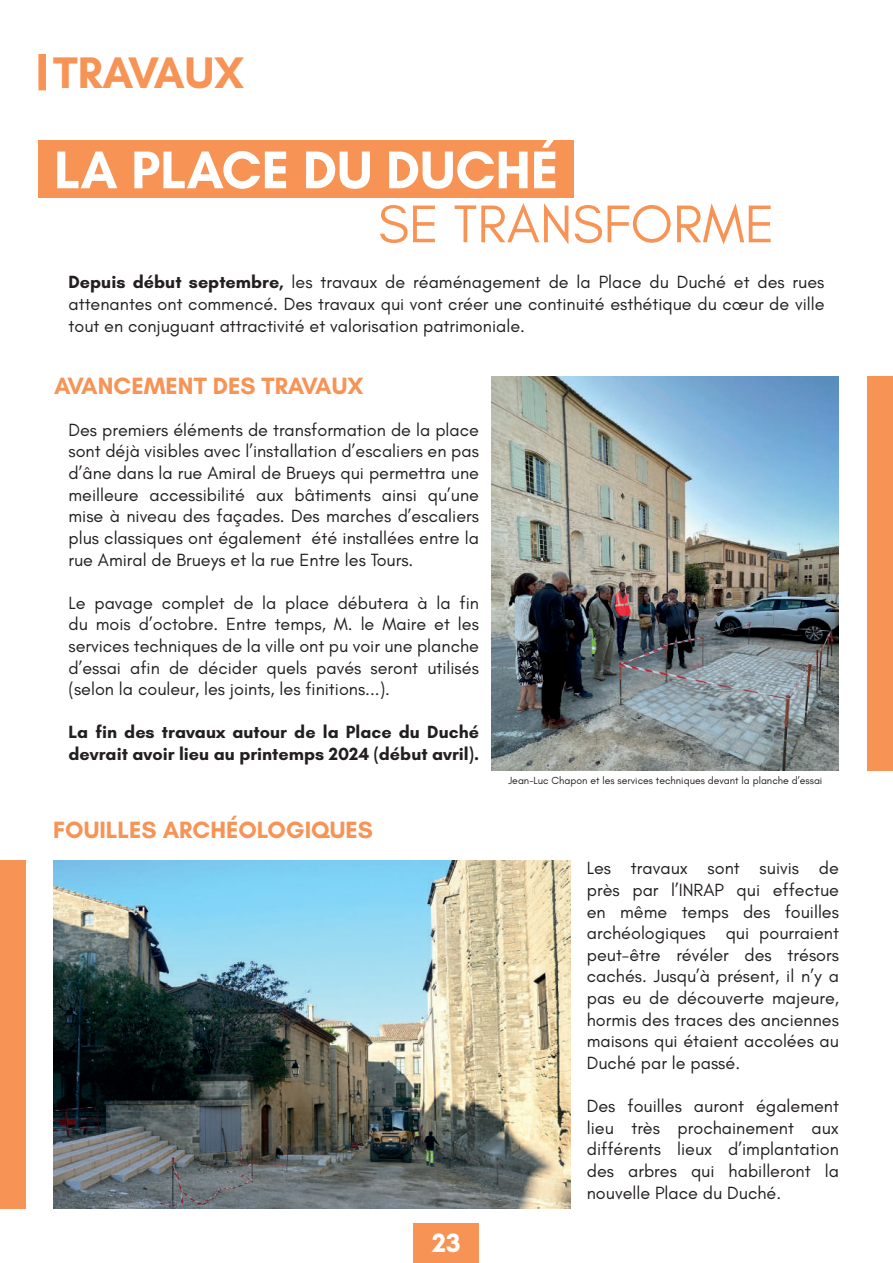
<style>
.page{position:relative;width:893px;height:1263px;background:#fff}
.page>*{position:absolute;margin:0;border:0;box-sizing:border-box;transform-origin:0 0}
.t1{font:700 54px "Glacial Indifference";color:#fff}
.t2{font:54px "Glacial Indifference";color:#f79354}
.t3{font:700 45px "Glacial Indifference";color:#f79354}
.t4{font:700 27px "Glacial Indifference";color:#fff}
.t5{font:700 24px "Glacial Indifference";color:#f79354}
.t6{font:18px/21.6px "Glacial Indifference";color:#231f20;text-align:justify}
.t7{font:700 18px/21.6px "Glacial Indifference";color:#231f20}
.t8{font:10.5px "Glacial Indifference";color:#231f20}
.s1{font-weight:700}
</style>
<div class="page">
<div style="left:38px;top:54px;width:8px;height:36px;background:#f79354"></div>
<div style="left:38px;top:140px;width:536px;height:58px;background:#f79354"></div>
<div style="left:414px;top:1224px;width:65px;height:39px;background:#f79354"></div>
<img style="left:492px;top:376px;width:347px;height:394px">
<img style="left:53px;top:861px;width:518px;height:348px">
<div style="left:867px;top:376px;width:26px;height:394px;background:#f79354"></div>
<div style="left:0;top:861px;width:26px;height:348px;background:#f79354"></div>
<h2 class="t3" style="left:53px;top:45px;width:193px">TRAVAUX</h2>
<h1 class="t1" style="left:54px;top:136px;width:506px">LA PLACE DU DUCHÉ</h1>
<h1 class="t2" style="left:378px;top:194px;width:398px">SE TRANSFORME</h1>
<p class="t6" style="left:69px;top:272px;width:757px"><span class="s1">Depuis début septembre,</span> les travaux de réaménagement de la Place du Duché et des rues attenantes ont commencé. Des travaux qui vont créer une continuité esthétique du cœur de ville tout en conjuguant attractivité et valorisation patrimoniale.</p>
<h3 class="t5" style="left:54px;top:371px;width:311px">AVANCEMENT DES TRAVAUX</h3>
<p class="t6" style="left:69px;top:419px;width:412px">Des premiers éléments de transformation de la place sont déjà visibles avec l’installation d’escaliers en pas d’âne dans la rue Amiral de Brueys qui permettra une meilleure accessibilité aux bâtiments ainsi qu’une mise à niveau des façades. Des marches d’escaliers plus classiques ont également été installées entre la rue Amiral de Brueys et la rue Entre les Tours.</p>
<p class="t6" style="left:69px;top:592px;width:412px">Le pavage complet de la place débutera à la fin du mois d’octobre. Entre temps, M. le Maire et les services techniques de la ville ont pu voir une planche d’essai afin de décider quels pavés seront utilisés (selon la couleur, les joints, les finitions...).</p>
<p class="t7" style="left:69px;top:721px;width:412px">La fin des travaux autour de la Place du Duché devrait avoir lieu au printemps 2024 (début avril).</p>
<h3 class="t5" style="left:53px;top:815px;width:321px">FOUILLES ARCHÉOLOGIQUES</h3>
<h3 class="t4" style="left:432px;top:1226px;width:30px">23</h3>
<p class="t8" style="left:508px;top:774px;width:315px">Jean-Luc Chapon et les services techniques devant la planche d’essai</p>
<p class="t6" style="left:587px;top:858px;width:254px">Les travaux sont suivis de près par l’INRAP qui effectue en même temps des fouilles archéologiques qui pourraient peut-être révéler des trésors cachés. Jusqu’à présent, il n’y a pas eu de découverte majeure, hormis des traces des anciennes maisons qui étaient accolées au Duché par le passé.</p>
<p class="t6" style="left:587px;top:1095px;width:254px">Des fouilles auront également lieu très prochainement aux différents lieux d’implantation des arbres qui habilleront la nouvelle Place du Duché.</p>
</div>
